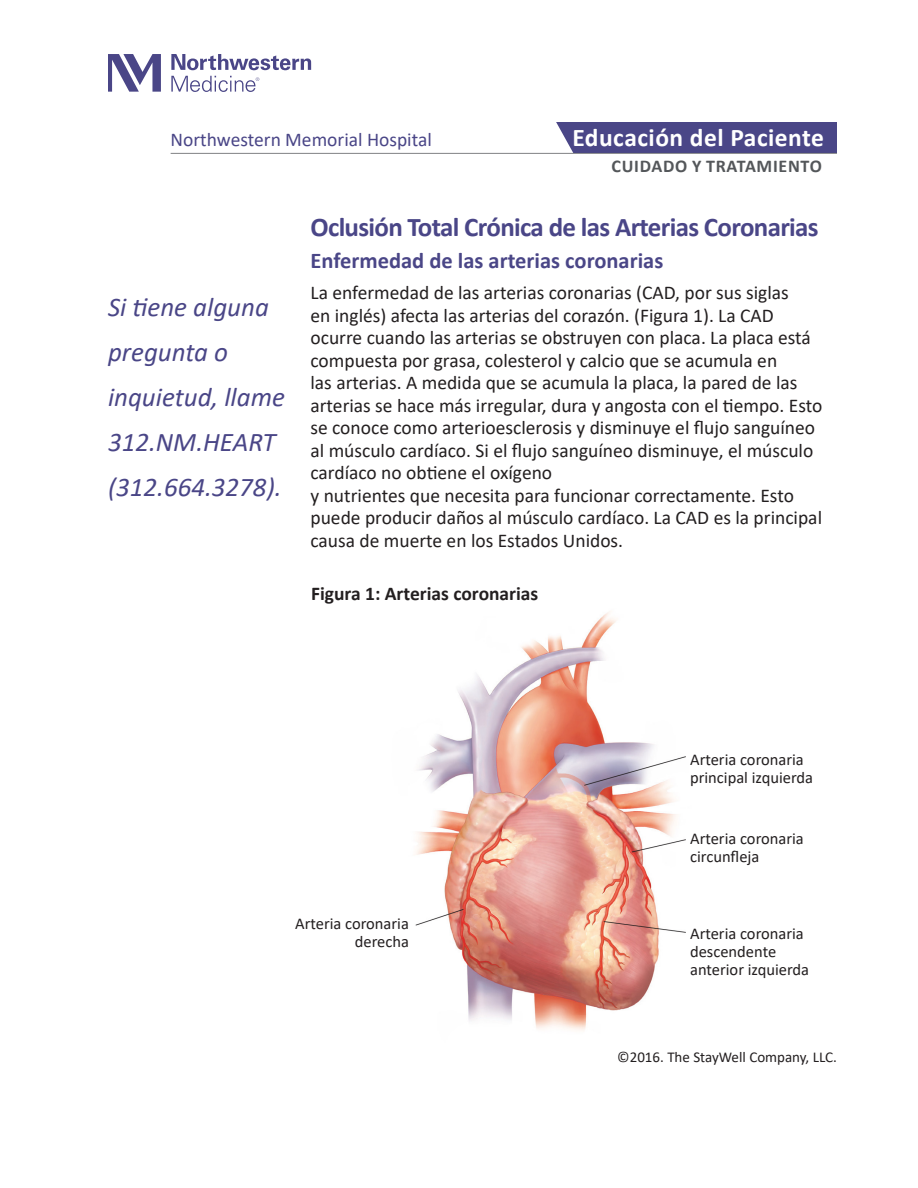
<style>
.page{position:relative;width:918px;height:1188px;background:#fff}
.page>*{position:absolute;margin:0;border:0;box-sizing:border-box;transform-origin:0 0}
.italic_call-out_SHOR{font:italic 27px/45px "Calibri";color:#4a4687}
.heading{font:700 27px "Calibri";letter-spacing:-.025em;color:#4a4687}
.t1{font:700 25.5px "Calibri";letter-spacing:.02em;color:#fff}
.subheading_INDENT{font:700 22.5px "Calibri";color:#4a4687}
.text_INDENT{font:19.5px/22.5px "Calibri";color:#231f20}
.t2{font:19.5px "Calibri";color:#4a4687}
.t3{font:700 19.5px "Calibri";color:#231f20}
.t4{font:700 18px "Calibri";letter-spacing:.04em;color:#54575a}
.description{font:16.5px/18px "Calibri";color:#231f20}
.description-2{font:15px "Calibri";color:#231f20}
</style>
<div class="page">
<svg style="left:171px;top:54px;width:140px;height:16px"></svg>
<svg style="left:108px;top:54px;width:53px;height:38px"></svg>
<svg style="left:171px;top:76px;width:88px;height:16px"></svg>
<div style="left:554px;top:123px;width:283px;height:30px;background:#4a4687"></div>
<svg style="left:539px;top:122px;width:35px;height:31px"></svg>
<hr style="left:171px;top:153px;width:666px;height:1px;background:#54575a">
<img style="left:415px;top:612px;width:339px;height:419px">
<p class="t2" style="left:171px;top:126px;width:263px">Northwestern Memorial Hospital</p>
<p class="t1" style="left:572px;top:119px;width:253px">Educación del Paciente</p>
<p class="italic_call-out_SHOR" style="left:108px;top:284px;width:178px">Si tiene alguna pregunta o inquietud, llame<br>312.NM.HEART (312.664.3278).</p>
<p class="t4" style="left:612px;top:153px;width:212px">CUIDADO Y TRATAMIENTO</p>
<p class="heading" style="left:310px;top:208px;width:510px">Oclusión Total Crónica de las Arterias Coronarias</p>
<p class="subheading_INDENT" style="left:310px;top:244px;width:354px">Enfermedad de las arterias coronarias</p>
<p class="text_INDENT" style="left:310px;top:281px;width:513px">La enfermedad de las arterias coronarias (CAD, por sus siglas<br>en inglés) afecta las arterias del corazón. (Figura 1). La CAD ocurre cuando las arterias se obstruyen con placa. La placa está compuesta por grasa, colesterol y calcio que se acumula en<br>las arterias. A medida que se acumula la placa, la pared de las arterias se hace más irregular, dura y angosta con el tiempo. Esto se conoce como arterioesclerosis y disminuye el flujo sanguíneo al músculo cardíaco. Si el flujo sanguíneo disminuye, el músculo cardíaco no obtiene el oxígeno<br>y nutrientes que necesita para funcionar correctamente. Esto puede producir daños al músculo cardíaco. La CAD es la principal causa de muerte en los Estados Unidos.</p>
<p class="t3" style="left:311px;top:580px;width:229px">Figura 1: Arterias coronarias</p>
<p class="description" style="left:295px;top:914px;width:115px;text-align:right">Arteria coronaria derecha</p>
<p class="description" style="left:690px;top:750px;width:125px">Arteria coronaria principal izquierda</p>
<p class="description" style="left:690px;top:829px;width:115px">Arteria coronaria circunfleja</p>
<p class="description" style="left:690px;top:924px;width:121px">Arteria coronaria descendente anterior izquierda</p>
<p class="description-2" style="left:617px;top:1047px;width:221px">©2016. The StayWell Company, LLC.</p>
</div>
